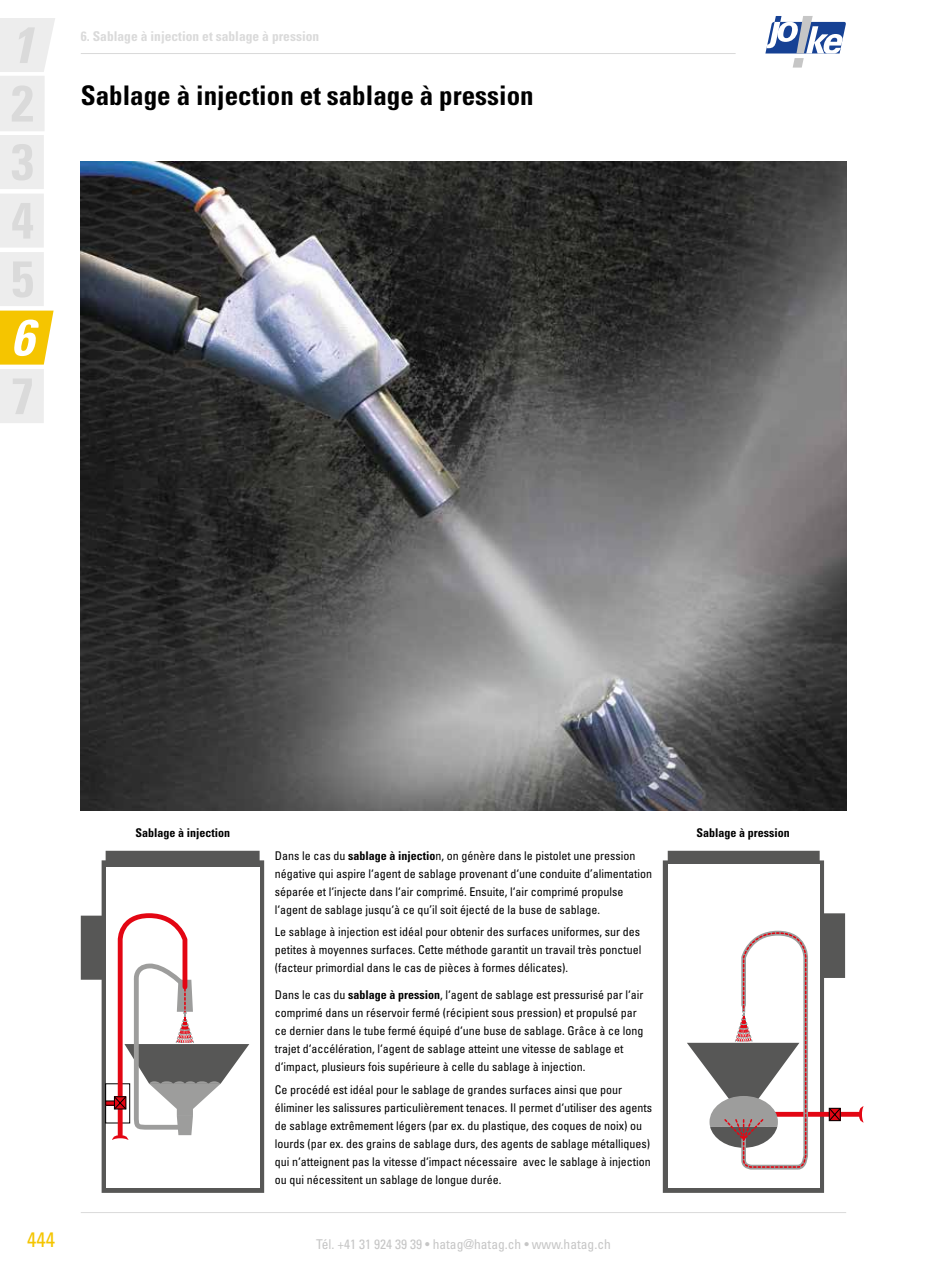
<style>
.page{position:relative;width:927px;height:1276px;background:#fff}
.page>*{position:absolute;margin:0;border:0;box-sizing:border-box;transform-origin:0 0}
.t1{font:italic 700 condensed 51px "Univers LT Pro";color:#fff}
.t2{font:700 condensed 27px "Univers LT Pro";color:#000}
.t3{font:condensed 21px "Univers LT Pro";color:#f5c500}
.t4{font:condensed 13.5px "Univers LT Pro";color:#c6c6c6}
.t5{font:700 condensed 13.5px "Univers LT Pro";color:#dadada}
.t6{font:condensed 12px/18px "Univers LT Pro";color:#000}
.t7{font:700 condensed 12px "Univers LT Pro";color:#000}
.s1{font-weight:700}
</style>
<div class="page">
<hr style="left:81px;top:1212px;width:765px;height:1px;background:#dadada">
<hr style="left:81px;top:53px;width:655px;height:1px;background:#dadada">
<svg style="left:765px;top:16px;width:81px;height:52px"></svg>
<svg style="left:0;top:18px;width:55px;height:405px"></svg>
<img style="left:81px;top:162px;width:765px;height:648px">
<svg style="left:663px;top:851px;width:182px;height:341px;fill:#575756"></svg>
<div style="left:668px;top:865px;width:152px;height:323px;background:#fff"></div>
<hr style="left:772px;top:1112px;width:87px;height:4px;background:#e30613">
<svg style="left:859px;top:1106px;width:5px;height:16px"></svg>
<svg style="left:828px;top:1107px;width:13px;height:14px"></svg>
<svg style="left:687px;top:930px;width:123px;height:240px"></svg>
<svg style="left:81px;top:851px;width:183px;height:341px;fill:#575756"></svg>
<div style="left:106px;top:867px;width:154px;height:321px;background:#fff"></div>
<div style="left:105px;top:1083px;width:25px;height:40px;border:1px solid #000"></div>
<div style="left:105px;top:1100px;width:10px;height:5px;border:1px solid #000"></div>
<svg style="left:106px;top:913px;width:143px;height:227px"></svg>
<p class="t5" style="left:81px;top:27px;width:240px">6. Sablage à injection et sablage à pression</p>
<h2 class="t2" style="left:81px;top:78px;width:454px">Sablage à injection et sablage à pression</h2>
<h1 class="t1" style="left:11px;top:306px;width:24px">6</h1>
<h3 class="t3" style="left:27px;top:1226px;width:29px">444</h3>
<p class="t7" style="left:135px;top:825px;width:96px">Sablage à injection</p>
<p class="t7" style="left:697px;top:825px;width:95px">Sablage à pression</p>
<p class="t6" style="left:275px;top:846px;width:379px">Dans le cas du <span class="s1">sablage à injectio</span>n, on génère dans le pistolet une pression négative qui aspire l‘agent de sablage provenant d‘une conduite d’alimentation séparée et l‘injecte dans l‘air comprimé. Ensuite, l‘air comprimé propulse l‘agent de sablage jusqu‘à ce qu’il soit éjecté de la buse de sablage.</p>
<p class="t6" style="left:275px;top:923px;width:368px;text-align:justify">Le sablage à injection est idéal pour obtenir des surfaces uniformes, sur des petites à moyennes surfaces. Cette méthode garantit un travail très ponctuel (facteur primordial dans le cas de pièces à formes délicates).</p>
<p class="t6" style="left:275px;top:986px;width:370px">Dans le cas du <span class="s1">sablage à pression</span>, l‘agent de sablage est pressurisé par l‘air comprimé dans un réservoir fermé (récipient sous pression) et propulsé par ce dernier dans le tube fermé équipé d‘une buse de sablage. Grâce à ce long trajet d‘accélération, l‘agent de sablage atteint une vitesse de sablage et d‘impact, plusieurs fois supérieure à celle du sablage à injection.</p>
<p class="t6" style="left:275px;top:1080px;width:379px">Ce procédé est idéal pour le sablage de grandes surfaces ainsi que pour éliminer les salissures particulièrement tenaces. Il permet d‘utiliser des agents de sablage extrêmement légers (par ex. du plastique, des coques de noix) ou lourds (par ex. des grains de sablage durs, des agents de sablage métalliques) qui n‘atteignent pas la vitesse d‘impact nécessaire avec le sablage à injection ou qui nécessitent un sablage de longue durée.</p>
<p class="t4" style="left:316px;top:1235px;width:296px">Tél. +41 31 924 39 39 • hatag@hatag.ch • www.hatag.ch</p>
</div>
